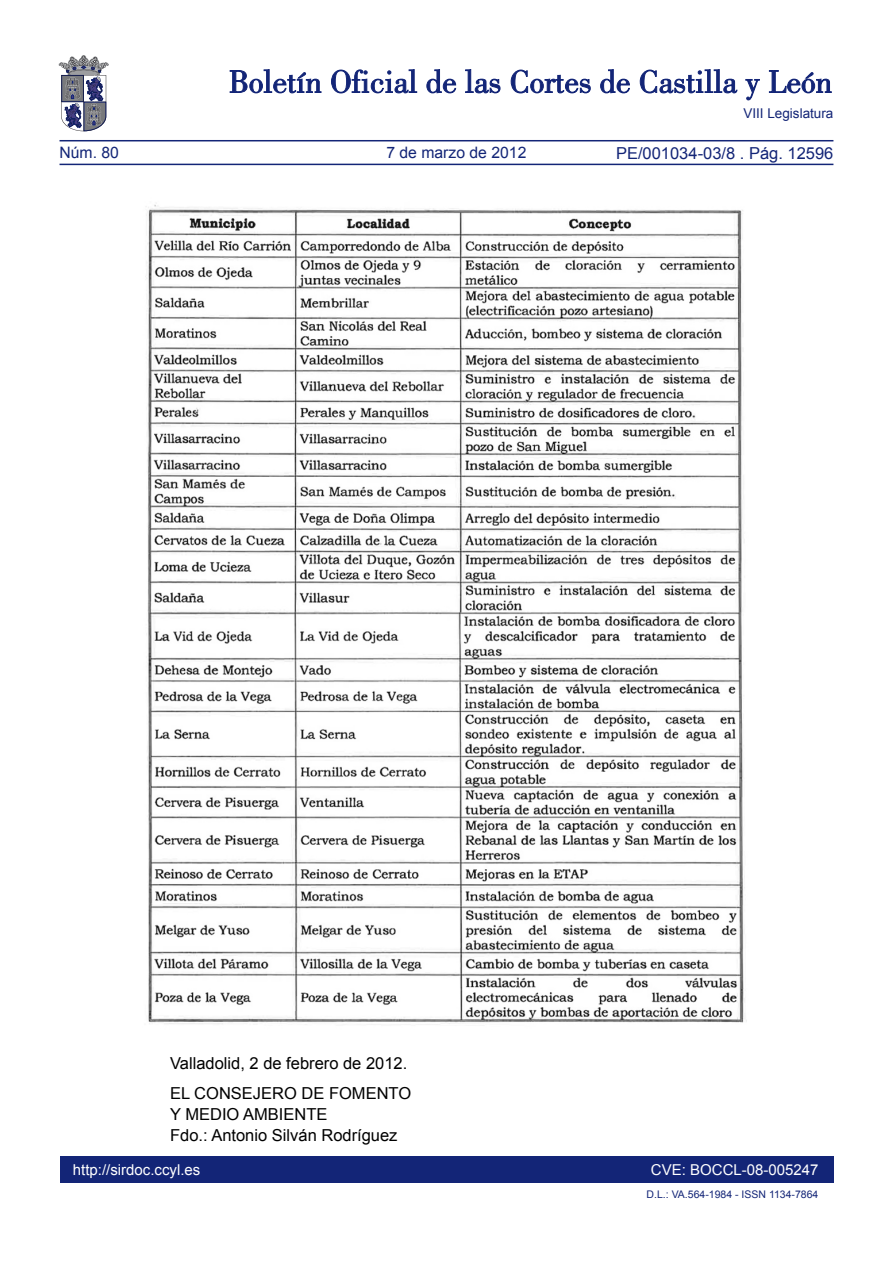
<style>
.page{position:relative;width:893px;height:1263px;background:#fff}
.page>*{position:absolute;margin:0;border:0;box-sizing:border-box;transform-origin:0 0}
.TEXTO_NORMAL{font:16.5px "Arial";color:#000}
.t1{font:16.5px "Arial";color:#132577}
.t2{font:15.75px "Arial";color:#132577}
.t3{font:15px "Arial";color:#fff}
.t4{font:13.5px "Arial";color:#132577}
.TEXTO_NORMAL-2{font:10.5px "Arial";color:#132577}
</style>
<div class="page">
<div style="left:60px;top:1157px;width:773px;height:26px;background:#132577"></div>
<hr style="left:60px;top:164px;width:773px;height:1px;background:#132577">
<hr style="left:60px;top:140px;width:773px;height:1px;background:#132577">
<svg style="left:230px;top:69px;width:91px;height:24px"></svg>
<svg style="left:331px;top:69px;width:86px;height:24px"></svg>
<svg style="left:426px;top:69px;width:30px;height:24px"></svg>
<svg style="left:465px;top:69px;width:35px;height:24px"></svg>
<svg style="left:511px;top:70px;width:80px;height:23px"></svg>
<svg style="left:600px;top:69px;width:30px;height:24px"></svg>
<svg style="left:640px;top:69px;width:97px;height:24px"></svg>
<svg style="left:745px;top:79px;width:15px;height:21px"></svg>
<svg style="left:769px;top:70px;width:62px;height:23px"></svg>
<svg style="left:59px;top:55px;width:49px;height:76px"></svg>
<img style="left:145px;top:205px;width:602px;height:820px">
<p class="t2" style="left:60px;top:142px;width:61px">Núm. 80</p>
<p class="t2" style="left:386px;top:142px;width:142px">7 de marzo de 2012</p>
<p class="t4" style="left:743px;top:105px;width:92px">VIII Legislatura</p>
<p class="t1" style="left:616px;top:142px;width:219px">PE/001034-03/8 . Pág. 12596</p>
<p class="TEXTO_NORMAL" style="left:170px;top:1053px;width:239px">Valladolid, 2 de febrero de 2012.</p>
<p class="TEXTO_NORMAL" style="left:170px;top:1082px;width:243px">EL CONSEJERO DE FOMENTO</p>
<p class="TEXTO_NORMAL" style="left:170px;top:1103px;width:159px">Y MEDIO AMBIENTE</p>
<p class="TEXTO_NORMAL" style="left:170px;top:1124px;width:229px">Fdo.: Antonio Silván Rodríguez</p>
<p class="t3" style="left:73px;top:1159px;width:129px">http://sirdoc.ccyl.es</p>
<p class="t3" style="left:651px;top:1159px;width:169px">CVE: BOCCL-08-005247</p>
<p class="TEXTO_NORMAL-2" style="left:647px;top:1188px;width:173px">D.L.: VA.564-1984 - ISSN 1134-7864</p>
</div>
